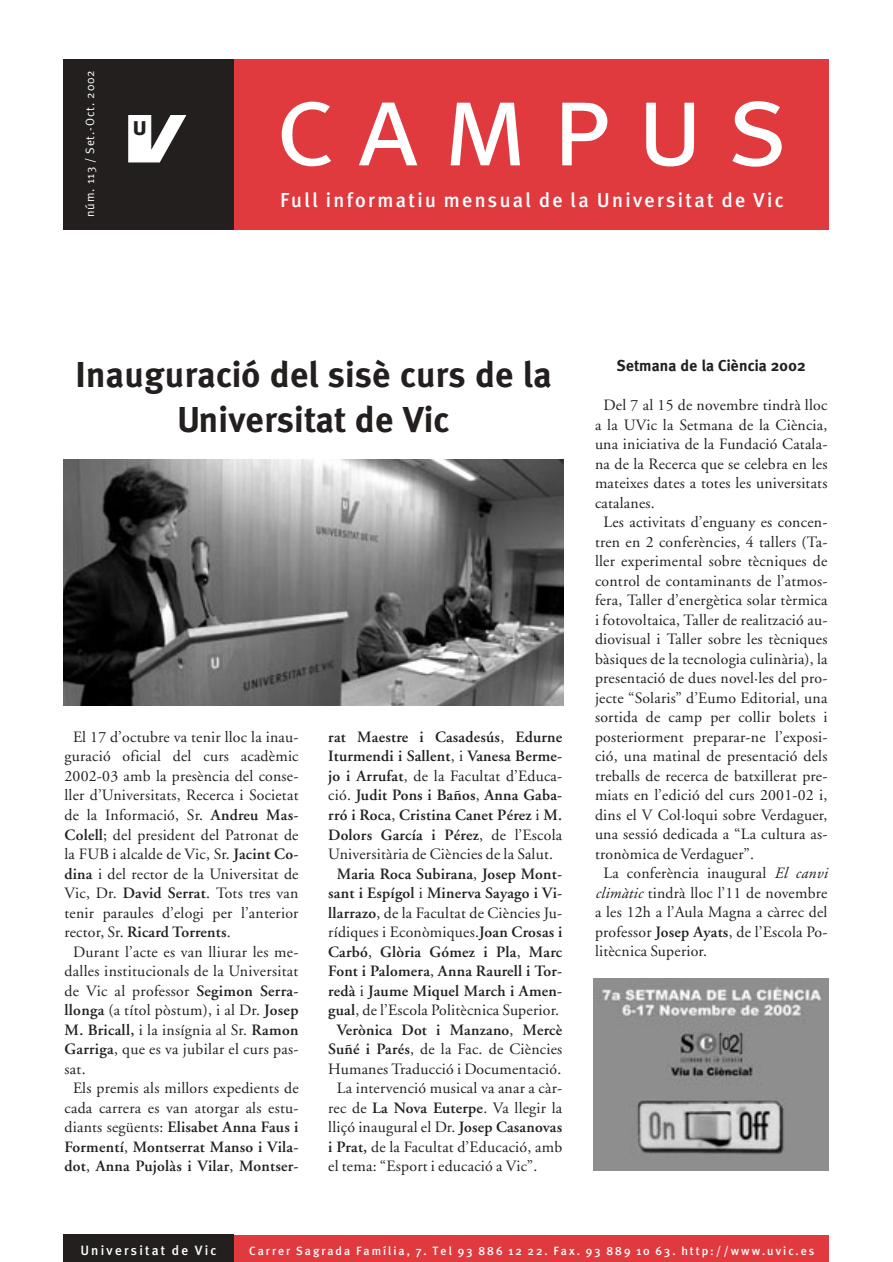
<style>
.page{position:relative;width:893px;height:1262px;background:#fff}
.page>*{position:absolute;margin:0;border:0;box-sizing:border-box;transform-origin:0 0}
.t1{font:120px "Meta Plus Normal Caps";letter-spacing:.19em;color:#fff}
.t2{font:700 36px/45px "Meta";letter-spacing:.015em;color:#231f1f;text-align:center}
.t3{font:25.8px "Meta Plus Bold Caps";color:#231f1f}
.t4{font:500 20.25px "Meta Plus";letter-spacing:.115em;color:#fff}
.t5{font:15.75px "Adobe Garamond";letter-spacing:.015em;color:#231f1f}
.t6{font:600 15.75px "Adobe Garamond";letter-spacing:.015em;color:#231f1f}
.t7{font:700 15.75px "Meta";letter-spacing:.015em;color:#231f1f}
.t8{font:500 13.5px "Meta Plus";letter-spacing:.16em;color:#fff}
.t9{font:500 12px "Meta Plus";letter-spacing:.16em;color:#fff}
.t10{font:12px "Meta Normal";letter-spacing:.075em;color:#fff}
.s1{font-weight:600}
.s2{font-weight:400}
.s3{font-style:italic}
</style>
<div class="page">
<div style="left:233px;top:59px;width:595px;height:170px;background:#e0393e"></div>
<div style="left:233px;top:1235px;width:595px;height:26px;background:#e0393e"></div>
<div style="left:63px;top:59px;width:170px;height:170px;background:#231f1f"></div>
<svg style="left:128px;top:115px;width:59px;height:48px"></svg>
<div style="left:63px;top:1234px;width:170px;height:27px;background:#231f1f"></div>
<img style="left:63px;top:459px;width:500px;height:246px">
<img style="left:593px;top:978px;width:235px;height:192px">
<p class="t10" style="left:86px;top:217px;width:148px;rotate:-90deg">núm. 113 / Set.-Oct. 2002</p>
<h3 class="t3" style="left:132px;top:111px;width:17px">u</h3>
<h1 class="t1" style="left:275px;top:54px;width:514px">campus</h1>
<p class="t4" style="left:280px;top:193px;width:505px">Full informatiu mensual de la Universitat de Vic</p>
<h2 class="t2" style="left:76px;top:356px;width:477px">Inauguració del sisè curs de la<br>Universitat de Vic</h2>
<p class="t5" style="left:73px;top:730px;width:227px">El 17 d’octubre va tenir lloc la inau-</p>
<p class="t5" style="left:64px;top:750px;width:235px">guració oficial del curs acadèmic</p>
<p class="t5" style="left:64px;top:769px;width:235px">2002-03 amb la presència del conse-</p>
<p class="t5" style="left:64px;top:789px;width:235px">ller d’Universitats, Recerca i Societat</p>
<p class="t5" style="left:64px;top:808px;width:235px">de la Informació, Sr. <span class="s1">Andreu Mas-</span></p>
<p class="t5" style="left:64px;top:828px;width:235px"><span class="s1">Colell</span>; del president del Patronat de</p>
<p class="t5" style="left:64px;top:847px;width:235px">la FUB i alcalde de Vic, Sr. <span class="s1">Jacint Co-</span></p>
<p class="t5" style="left:65px;top:867px;width:235px"><span class="s1">dina</span> i del rector de la Universitat de</p>
<p class="t5" style="left:65px;top:886px;width:235px">Vic, Dr. <span class="s1">David Serrat</span>. Tots tres van</p>
<p class="t5" style="left:64px;top:906px;width:235px">tenir paraules d’elogi per l’anterior</p>
<p class="t6" style="left:64px;top:925px;width:168px"><span class="s2">rector, Sr.</span> Ricard Torrents<span class="s2">.</span></p>
<p class="t5" style="left:73px;top:945px;width:227px">Durant l’acte es van lliurar les me-</p>
<p class="t5" style="left:64px;top:964px;width:235px">dalles institucionals de la Universitat</p>
<p class="t5" style="left:64px;top:984px;width:235px">de Vic al professor <span class="s1">Segimon Serra-</span></p>
<p class="t5" style="left:64px;top:1003px;width:235px"><span class="s1">llonga</span> (a títol pòstum), i al Dr. <span class="s1">Josep</span></p>
<p class="t5" style="left:64px;top:1023px;width:235px"><span class="s1">M. Bricall,</span> i la insígnia al Sr. <span class="s1">Ramon</span></p>
<p class="t5" style="left:64px;top:1042px;width:235px"><span class="s1">Garriga</span>, que es va jubilar el curs pas-</p>
<p class="t5" style="left:64px;top:1062px;width:23px">sat.</p>
<p class="t5" style="left:73px;top:1081px;width:227px">Els premis als millors expedients de</p>
<p class="t5" style="left:64px;top:1101px;width:235px">cada carrera es van atorgar als estu-</p>
<p class="t6" style="left:64px;top:1120px;width:235px"><span class="s2">diants següents:</span> Elisabet Anna Faus i</p>
<p class="t6" style="left:64px;top:1140px;width:235px">Formentí<span class="s2">,</span> Montserrat Manso i Vila-</p>
<p class="t6" style="left:64px;top:1159px;width:235px">dot<span class="s2">,</span> Anna Pujolàs i Vilar<span class="s2">,</span> Montser-</p>
<p class="t6" style="left:328px;top:730px;width:235px">rat Maestre i Casadesús<span class="s2">,</span> Edurne</p>
<p class="t6" style="left:328px;top:750px;width:235px">Iturmendi i Sallent<span class="s2">, i</span> Vanesa Berme-</p>
<p class="t5" style="left:328px;top:769px;width:235px"><span class="s1">jo i Arrufat</span>, de la Facultat d’Educa-</p>
<p class="t6" style="left:328px;top:789px;width:235px"><span class="s2">ció.</span> Judit Pons i Baños<span class="s2">,</span> Anna Gaba-</p>
<p class="t6" style="left:328px;top:808px;width:235px">rró i Roca<span class="s2">,</span> Cristina Canet Pérez <span class="s2">i</span> M.</p>
<p class="t6" style="left:328px;top:828px;width:235px">Dolors García i Pérez<span class="s2">, de l’Escola</span></p>
<p class="t5" style="left:328px;top:847px;width:226px">Universitària de Ciències de la Salut.</p>
<p class="t6" style="left:337px;top:867px;width:227px">Maria Roca Subirana<span class="s2">,</span> Josep Mont-</p>
<p class="t6" style="left:328px;top:886px;width:235px">sant i Espígol <span class="s2">i</span> Minerva Sayago i Vi-</p>
<p class="t5" style="left:328px;top:906px;width:235px"><span class="s1">llarrazo</span>, de la Facultat de Ciències Ju-</p>
<p class="t5" style="left:328px;top:925px;width:235px">rídiques i Econòmiques.<span class="s1">Joan Crosas i</span></p>
<p class="t6" style="left:328px;top:945px;width:235px">Carbó<span class="s2">,</span> Glòria Gómez i Pla<span class="s2">,</span> Marc</p>
<p class="t6" style="left:328px;top:964px;width:235px">Font i Palomera<span class="s2">,</span> Anna Raurell i Tor-</p>
<p class="t6" style="left:328px;top:984px;width:235px">redà <span class="s2">i</span> Jaume Miquel March i Amen-</p>
<p class="t5" style="left:328px;top:1003px;width:232px"><span class="s1">gual</span>, de l’Escola Politècnica Superior.</p>
<p class="t6" style="left:337px;top:1023px;width:227px">Verònica Dot i Manzano<span class="s2">,</span> Mercè</p>
<p class="t5" style="left:328px;top:1042px;width:235px"><span class="s1">Suñé i Parés</span>, de la Fac. de Ciències</p>
<p class="t5" style="left:328px;top:1062px;width:234px">Humanes Traducció i Documentació.</p>
<p class="t5" style="left:337px;top:1081px;width:227px">La intervenció musical va anar a càr-</p>
<p class="t5" style="left:328px;top:1101px;width:235px">rec de <span class="s1">La Nova Euterpe</span>. Va llegir la</p>
<p class="t5" style="left:328px;top:1120px;width:235px">lliçó inaugural el Dr. <span class="s1">Josep Casanovas</span></p>
<p class="t5" style="left:328px;top:1140px;width:235px"><span class="s1">i Prat,</span> de la Facultat d’Educació, amb</p>
<p class="t5" style="left:328px;top:1159px;width:211px">el tema: “Esport i educació a Vic”.</p>
<p class="t7" style="left:617px;top:360px;width:190px">Setmana de la Ciència 2002</p>
<p class="t5" style="left:603px;top:399px;width:225px">Del 7 al 15 de novembre tindrà lloc</p>
<p class="t5" style="left:595px;top:418px;width:234px">a la UVic la Setmana de la Ciència,</p>
<p class="t5" style="left:595px;top:438px;width:234px">una iniciativa de la Fundació Catala-</p>
<p class="t5" style="left:595px;top:457px;width:234px">na de la Recerca que se celebra en les</p>
<p class="t5" style="left:595px;top:477px;width:234px">mateixes dates a totes les universitats</p>
<p class="t5" style="left:595px;top:496px;width:61px">catalanes.</p>
<p class="t5" style="left:603px;top:516px;width:225px">Les activitats d’enguany es concen-</p>
<p class="t5" style="left:595px;top:535px;width:234px">tren en 2 conferències, 4 tallers (Ta-</p>
<p class="t5" style="left:595px;top:555px;width:234px">ller experimental sobre tècniques de</p>
<p class="t5" style="left:595px;top:574px;width:234px">control de contaminants de l’atmos-</p>
<p class="t5" style="left:595px;top:594px;width:234px">fera, Taller d’energètica solar tèrmica</p>
<p class="t5" style="left:595px;top:613px;width:234px">i fotovoltaica, Taller de realització au-</p>
<p class="t5" style="left:595px;top:633px;width:234px">diovisual i Taller sobre les tècniques</p>
<p class="t5" style="left:595px;top:652px;width:234px">bàsiques de la tecnologia culinària), la</p>
<p class="t5" style="left:595px;top:672px;width:234px">presentació de dues novel·les del pro-</p>
<p class="t5" style="left:595px;top:691px;width:234px">jecte “Solaris” d’Eumo Editorial, una</p>
<p class="t5" style="left:595px;top:711px;width:234px">sortida de camp per collir bolets i</p>
<p class="t5" style="left:595px;top:730px;width:234px">posteriorment preparar-ne l’exposi-</p>
<p class="t5" style="left:595px;top:750px;width:234px">ció, una matinal de presentació dels</p>
<p class="t5" style="left:595px;top:769px;width:234px">treballs de recerca de batxillerat pre-</p>
<p class="t5" style="left:595px;top:789px;width:234px">miats en l’edició del curs 2001-02 i,</p>
<p class="t5" style="left:595px;top:808px;width:234px">dins el V Col·loqui sobre Verdaguer,</p>
<p class="t5" style="left:595px;top:828px;width:234px">una sessió dedicada a “La cultura as-</p>
<p class="t5" style="left:595px;top:847px;width:161px">tronòmica de Verdaguer”.</p>
<p class="t5" style="left:603px;top:867px;width:225px">La conferència inaugural <span class="s3">El canvi</span></p>
<p class="t5" style="left:595px;top:886px;width:234px"><span class="s3">climàtic</span> tindrà lloc l’11 de novembre</p>
<p class="t5" style="left:595px;top:906px;width:234px">a les 12h a l’Aula Magna a càrrec del</p>
<p class="t5" style="left:595px;top:925px;width:234px">professor <span class="s1">Josep Ayats</span>, de l’Escola Po-</p>
<p class="t5" style="left:595px;top:945px;width:114px">litècnica Superior.</p>
<p class="t8" style="left:80px;top:1245px;width:138px">Universitat de Vic</p>
<p class="t9" style="left:249px;top:1246px;width:566px">Carrer Sagrada Família, 7. Tel 93 886 12 22. Fax. 93 889 10 63. http://www.uvic.es</p>
</div>
